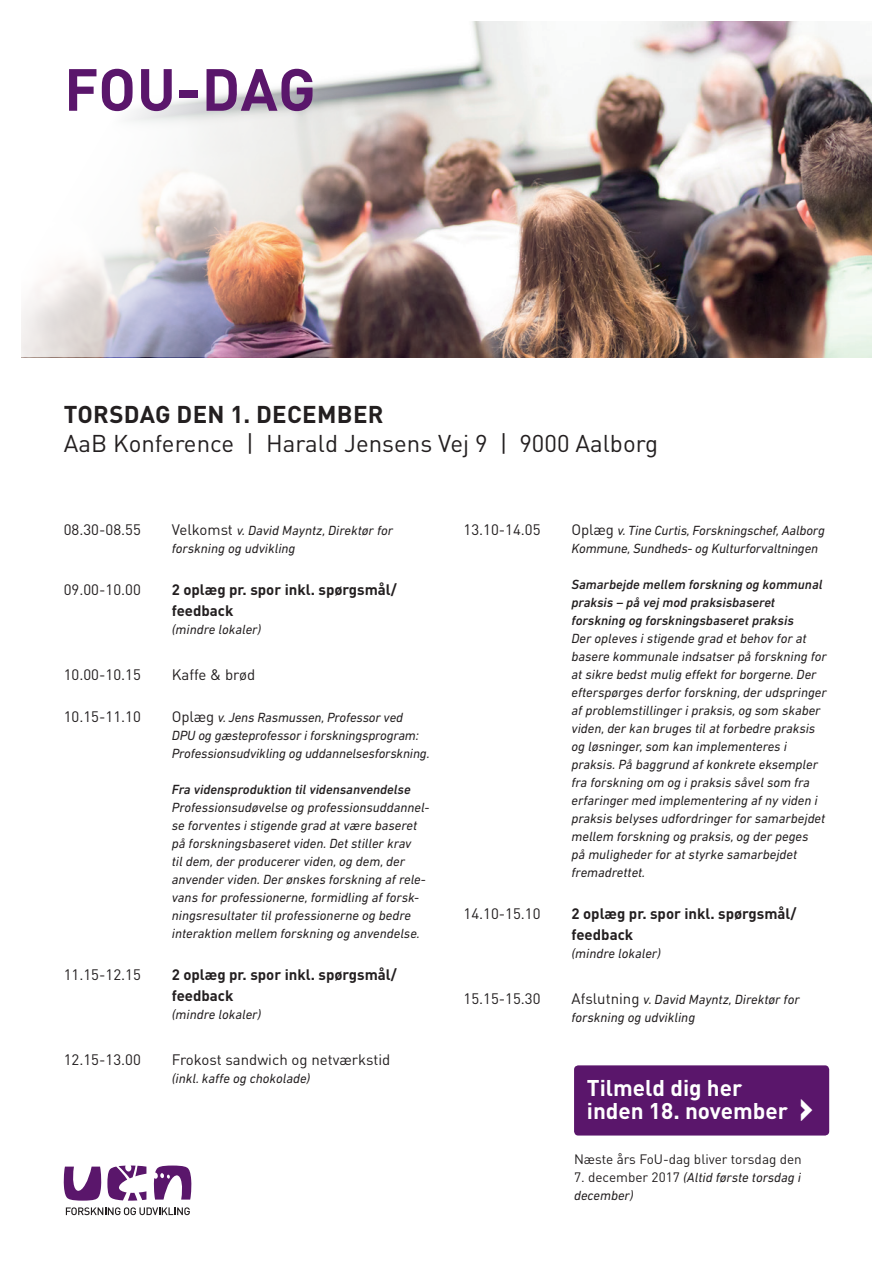
<style>
.page{position:relative;width:893px;height:1263px;background:#fff}
.page>*{position:absolute;margin:0;border:0;box-sizing:border-box;transform-origin:0 0}
.t1{font:700 58.5px "DIN";letter-spacing:.005em;color:#5a166b}
.t2{font:24px/28.5px "DIN";color:#231f20}
.t3{font:700 22.5px/22.5px "DIN";color:#fff}
.t4{font:15px "DIN";color:#231f20}
.t5{font:700 15px/21px "DIN";color:#231f20}
.t6{font:italic 13.5px/18px "DIN Next LT Pro";color:#231f20}
.t7{font:italic 500 13.5px/18px "DIN Next LT Pro";color:#231f20}
.t8{font:13.5px "DIN";color:#231f20}
.s1{font-weight:700}
.s2{font-weight:700;color:#fff}
.s3{font-family:"DIN";font-style:normal;font-size:15px}
.s4{font-family:"DIN Next LT Pro";font-weight:800;font-size:45px}
.s5{font-family:"DIN";font-style:normal}
</style>
<div class="page">
<svg style="left:64px;top:1166px;width:37px;height:34px"></svg>
<svg style="left:154px;top:1165px;width:37px;height:34px"></svg>
<svg style="left:107px;top:1165px;width:39px;height:36px"></svg>
<svg style="left:66px;top:1207px;width:124px;height:8px"></svg>
<img style="left:719px;top:21px;width:153px;height:336px">
<img style="left:21px;top:21px;width:698px;height:336px">
<div style="left:574px;top:1065px;width:255px;height:70px;background:#5a166b;border-radius:4px"></div>
<h1 class="t1" style="left:64px;top:51px;width:253px">FOU-DAG</h1>
<h2 class="t2" style="left:64px;top:400px;width:596px"><span class="s1">TORSDAG DEN 1. DECEMBER</span><span class="s2">B<br></span>AaB Konference | Harald Jensens Vej 9 | 9000 Aalborg</h2>
<p class="t4" style="left:64px;top:520px;width:79px">08.30-08.55</p>
<p class="t6" style="left:172px;top:521px;width:223px"><span class="s3">Velkomst</span> v. David Mayntz, Direktør for forskning og udvikling</p>
<p class="t4" style="left:64px;top:580px;width:79px">09.00-10.00</p>
<p class="t5" style="left:172px;top:578px;width:227px">2 oplæg pr. spor inkl. spørgsmål/ feedback</p>
<p class="t6" style="left:172px;top:620px;width:91px">(mindre lokaler)</p>
<p class="t4" style="left:64px;top:665px;width:79px">10.00-10.15</p>
<p class="t4" style="left:172px;top:665px;width:85px">Kaffe &amp; brød</p>
<p class="t4" style="left:64px;top:707px;width:79px">10.15-11.10</p>
<p class="t6" style="left:172px;top:708px;width:259px"><span class="s3">Oplæg</span> v. Jens Rasmussen, Professor ved<br>DPU og gæsteprofessor i forskningsprogram:<br>Professionsudvikling og uddannelsesforskning.</p>
<p class="t7" style="left:172px;top:780px;width:240px">Fra vidensproduktion til vidensanvendelse</p>
<p class="t6" style="left:172px;top:798px;width:259px">Professionsudøvelse og professionsuddannel&shy;se forventes i stigende grad at være baseret på forskningsbaseret viden. Det stiller krav<br>til dem, der producerer viden, og dem, der anvender viden. Der ønskes forskning af rele&shy;vans for professionerne, formidling af forsk&shy;ningsresultater til professionerne og bedre interaktion mellem forskning og anvendelse.</p>
<p class="t4" style="left:64px;top:965px;width:79px">11.15-12.15</p>
<p class="t5" style="left:172px;top:963px;width:227px">2 oplæg pr. spor inkl. spørgsmål/ feedback</p>
<p class="t6" style="left:172px;top:1005px;width:91px">(mindre lokaler)</p>
<p class="t4" style="left:64px;top:1050px;width:79px">12.15-13.00</p>
<p class="t4" style="left:172px;top:1050px;width:220px">Frokost sandwich og netværkstid</p>
<p class="t6" style="left:172px;top:1069px;width:140px">(inkl. kaffe og chokolade)</p>
<p class="t4" style="left:463px;top:520px;width:79px">13.10-14.05</p>
<p class="t6" style="left:571px;top:521px;width:255px"><span class="s3">Oplæg</span> v. Tine Curtis, Forskningschef, Aalborg<br>Kommune, Sundheds- og Kulturforvaltningen</p>
<p class="t7" style="left:571px;top:575px;width:253px">Samarbejde mellem forskning og kommunal praksis – på vej mod praksisbaseret forskning og forskningsbaseret praksis</p>
<p class="t6" style="left:571px;top:629px;width:257px">Der opleves i stigende grad et behov for at basere kommunale indsatser på forskning for at sikre bedst mulig effekt for borgerne. Der efterspørges derfor forskning, der udspringer af problemstillinger i praksis, og som skaber viden, der kan bruges til at forbedre praksis og løsninger, som kan implementeres i praksis. På baggrund af konkrete eksempler fra forskning om og i praksis såvel som fra erfaringer med implementering af ny viden i praksis belyses udfordringer for samarbejdet mellem forskning og praksis, og der peges<br>på muligheder for at styrke samarbejdet fremadrettet.</p>
<p class="t4" style="left:463px;top:904px;width:79px">14.10-15.10</p>
<p class="t5" style="left:571px;top:902px;width:227px">2 oplæg pr. spor inkl. spørgsmål/ feedback</p>
<p class="t6" style="left:571px;top:944px;width:91px">(mindre lokaler)</p>
<p class="t4" style="left:463px;top:989px;width:79px">15.15-15.30</p>
<p class="t6" style="left:571px;top:990px;width:230px"><span class="s3">Afslutning</span> v. David Mayntz, Direktør for forskning og udvikling</p>
<h3 class="t3" style="left:587px;top:1076px;width:228px">Tilmeld dig her<br>inden 18. november <span class="s4">›</span></h3>
<p class="t8" style="left:574px;top:1151px;width:229px">Næste års FoU-dag bliver torsdag den</p>
<p class="t6" style="left:574px;top:1168px;width:229px"><span class="s5">7. december 2017</span> (Altid første torsdag i december)</p>
</div>
